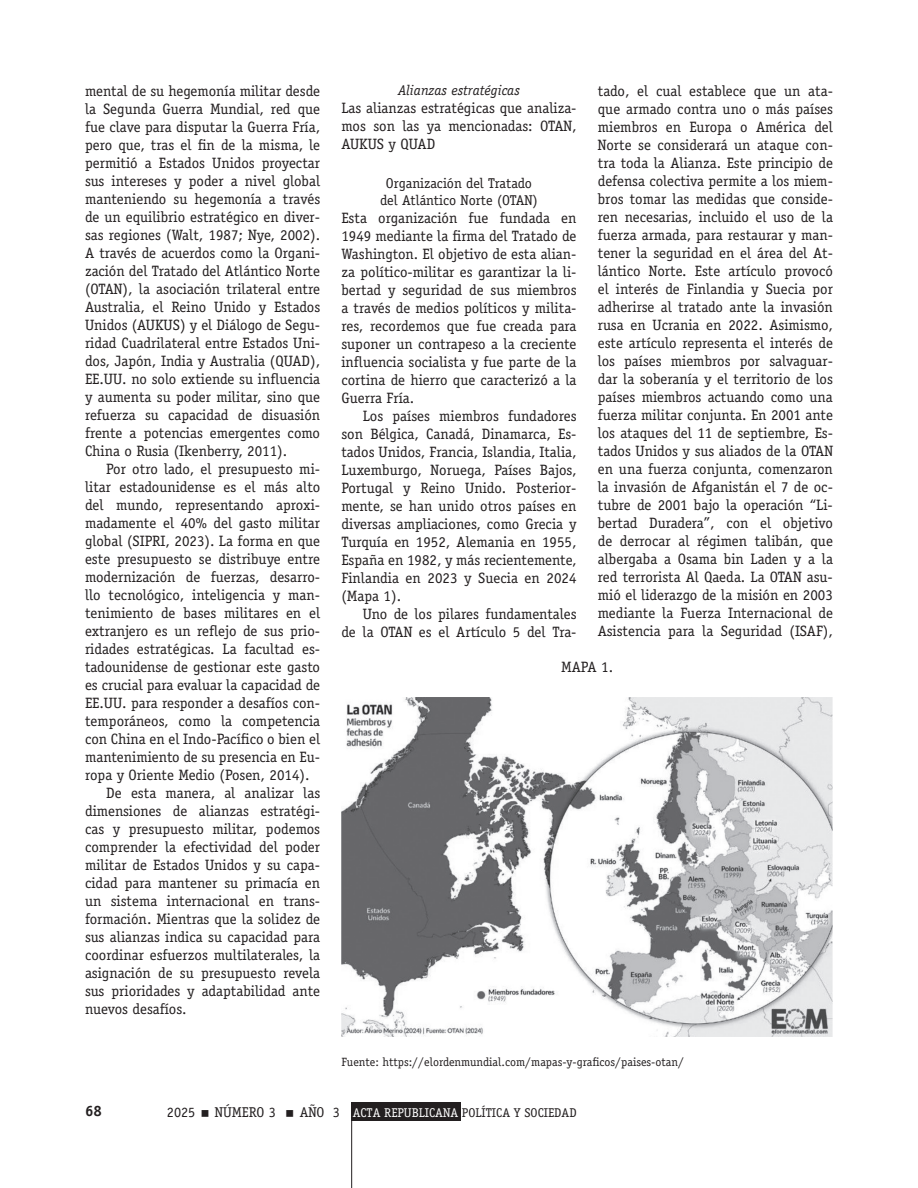
<style>
.page{position:relative;width:918px;height:1188px;background:#fff}
.page>*{position:absolute;margin:0;border:0;box-sizing:border-box;transform-origin:0 0}
.t1{font:15px/18px "Officina Serif Std";color:#231f20;text-align:justify}
.t2{font:700 15px "Officina Serif Std";color:#231f20}
.t3{font:14.25px/17.1px "Officina Serif Std";color:#231f20;text-align:center}
.t4{font:italic 14.25px "Officina Serif Std";color:#231f20}
.t5{font:12.75px "Officina Serif Std";color:#231f20}
.t6{font:12px "Officina Serif Std";color:#231f20}
.s1{font-size:14.25px}
.s2{color:#fff}
</style>
<div class="page">
<div style="left:351px;top:1103px;width:109px;height:18px;background:#231f20"></div>
<hr style="left:351px;top:1120px;width:1px;height:68px;background:#231f20">
<img style="left:341px;top:697px;width:492px;height:339px">
<p class="t1" style="left:85px;top:82px;width:237px">mental de su hegemonía militar desde la Segunda Guerra Mundial, red que fue clave para disputar la Guerra Fría, pero que, tras el fin de la misma, le permitió a Estados Unidos proyectar sus intereses y poder a nivel global manteniendo su hegemonía a través de un equilibrio estratégico en diver&shy;sas regiones (Walt, 1987; Nye, 2002).<br>A través de acuerdos como la Organi&shy;zación del Tratado del Atlántico Norte (OTAN), la asociación trilateral entre Australia, el Reino Unido y Estados Unidos (AUKUS) y el Diálogo de Segu&shy;ridad Cuadrilateral entre Estados Uni&shy;dos, Japón, India y Australia (QUAD), EE.UU. no solo extiende su influencia y aumenta su poder militar, sino que refuerza su capacidad de disuasión frente a potencias emergentes como China o Rusia (Ikenberry, 2011).</p>
<p class="t1" style="left:106px;top:460px;width:215px">Por otro lado, el presupuesto mi-</p>
<p class="t1" style="left:85px;top:478px;width:237px">litar estadounidense es el más alto</p>
<p class="t1" style="left:85px;top:496px;width:237px">del mundo, representando aproxi-</p>
<p class="t1" style="left:85px;top:514px;width:237px">madamente el 40% del gasto militar</p>
<p class="t1" style="left:85px;top:532px;width:237px">global (SIPRI, 2023). La forma en que</p>
<p class="t1" style="left:85px;top:550px;width:237px">este presupuesto se distribuye entre</p>
<p class="t1" style="left:85px;top:568px;width:237px">modernización de fuerzas, desarro-</p>
<p class="t1" style="left:85px;top:586px;width:237px">llo tecnológico, inteligencia y man-</p>
<p class="t1" style="left:85px;top:604px;width:237px">tenimiento de bases militares en el</p>
<p class="t1" style="left:85px;top:622px;width:237px">extranjero es un reflejo de sus prio-</p>
<p class="t1" style="left:85px;top:640px;width:237px">ridades estratégicas. La facultad es-</p>
<p class="t1" style="left:85px;top:658px;width:237px">tadounidense de gestionar este gasto</p>
<p class="t1" style="left:85px;top:676px;width:237px">es crucial para evaluar la capacidad de</p>
<p class="t1" style="left:85px;top:694px;width:237px">EE.UU. para responder a desafíos con-</p>
<p class="t1" style="left:85px;top:712px;width:237px">temporáneos, como la competencia</p>
<p class="t1" style="left:85px;top:730px;width:237px">con China en el Indo-Pacífico o bien el</p>
<p class="t1" style="left:85px;top:748px;width:237px">mantenimiento de su presencia en Eu-</p>
<p class="t1" style="left:85px;top:766px;width:226px">ropa y Oriente Medio (Posen, 2014).</p>
<p class="t1" style="left:106px;top:784px;width:215px">De esta manera, al analizar las</p>
<p class="t1" style="left:85px;top:802px;width:237px">dimensiones de alianzas estratégi-</p>
<p class="t1" style="left:85px;top:820px;width:237px">cas y presupuesto militar, podemos</p>
<p class="t1" style="left:85px;top:838px;width:237px">comprender la efectividad del poder</p>
<p class="t1" style="left:85px;top:856px;width:237px">militar de Estados Unidos y su capa-</p>
<p class="t1" style="left:85px;top:874px;width:237px">cidad para mantener su primacía en</p>
<p class="t1" style="left:85px;top:892px;width:237px">un sistema internacional en trans-</p>
<p class="t1" style="left:85px;top:910px;width:237px">formación. Mientras que la solidez de</p>
<p class="t1" style="left:85px;top:928px;width:237px">sus alianzas indica su capacidad para</p>
<p class="t1" style="left:85px;top:946px;width:237px">coordinar esfuerzos multilaterales, la</p>
<p class="t1" style="left:85px;top:964px;width:237px">asignación de su presupuesto revela</p>
<p class="t1" style="left:85px;top:982px;width:237px">sus prioridades y adaptabilidad ante</p>
<p class="t1" style="left:85px;top:1000px;width:103px">nuevos desafíos.</p>
<p class="t4" style="left:398px;top:82px;width:123px">Alianzas estratégicas</p>
<p class="t1" style="left:341px;top:99px;width:237px">Las alianzas estratégicas que analiza&shy;mos son las ya mencionadas: OTAN, AUKUS y QUAD</p>
<p class="t3" style="left:380px;top:174px;width:159px">Organización del Tratado del Atlántico Norte (OTAN)</p>
<p class="t1" style="left:341px;top:209px;width:237px">Esta organización fue fundada en 1949 mediante la firma del Tratado de Washington. El objetivo de esta alian&shy;za político-militar es garantizar la li&shy;bertad y seguridad de sus miembros a través de medios políticos y milita&shy;res, recordemos que fue creada para suponer un contrapeso a la creciente influencia socialista y fue parte de la cortina de hierro que caracterizó a la Guerra Fría.</p>
<p class="t1" style="left:341px;top:407px;width:237px;text-indent:21px">Los países miembros fundadores son Bélgica, Canadá, Dinamarca, Es&shy;tados Unidos, Francia, Islandia, Italia, Luxemburgo, Noruega, Países Bajos, Portugal y Reino Unido. Posterior&shy;mente, se han unido otros países en diversas ampliaciones, como Grecia y Turquía en 1952, Alemania en 1955, España en 1982, y más recientemente, Finlandia en 2023 y Suecia en 2024 (Mapa 1).</p>
<p class="t1" style="left:341px;top:605px;width:237px;text-align:right">Uno de los pilares fundamentales<br>de la OTAN es el Artículo 5 del Tra-</p>
<p class="t1" style="left:598px;top:82px;width:237px">tado, el cual establece que un ata&shy;que armado contra uno o más países miembros en Europa o América del Norte se considerará un ataque con&shy;tra toda la Alianza. Este principio de defensa colectiva permite a los miem&shy;bros tomar las medidas que conside&shy;ren necesarias, incluido el uso de la fuerza armada, para restaurar y man&shy;tener la seguridad en el área del At&shy;lántico Norte. Este artículo provocó el interés de Finlandia y Suecia por adherirse al tratado ante la invasión rusa en Ucrania en 2022. Asimismo, este artículo representa el interés de los países miembros por salvaguar&shy;dar la soberanía y el territorio de los países miembros actuando como una fuerza militar conjunta. En 2001 ante los ataques del 11 de septiembre, Es&shy;tados Unidos y sus aliados de la OTAN en una fuerza conjunta, comenzaron la invasión de Afganistán el 7 de oc&shy;tubre de 2001 bajo la operación “Li&shy;bertad Duradera”, con el objetivo de derrocar al régimen talibán, que albergaba a Osama bin Laden y a la red terrorista Al Qaeda. La OTAN asu&shy;mió el liderazgo de la misión en 2003 mediante la Fuerza Internacional de Asistencia para la Seguridad (ISAF),</p>
<p class="t1" style="left:561px;top:658px;width:20px">Mapa</p>
<p class="t1" style="left:601px;top:658px;width:13px">1.</p>
<p class="t6" style="left:341px;top:1055px;width:344px">Fuente: https://elordenmundial.com/mapas-y-graficos/paises-otan/</p>
<p class="t2" style="left:85px;top:1102px;width:18px">68</p>
<p class="t3" style="left:167px;top:1103px;width:30px">2025</p>
<p class="t3" style="left:215px;top:1103px;width:62px">NÚMERO 3</p>
<p class="t5" style="left:300px;top:1105px;width:279px"><span class="s1">AÑO 3</span> <span class="s2">ACTA REPUBLICANA</span> POLÍTICA Y SOCIEDAD</p>
</div>
